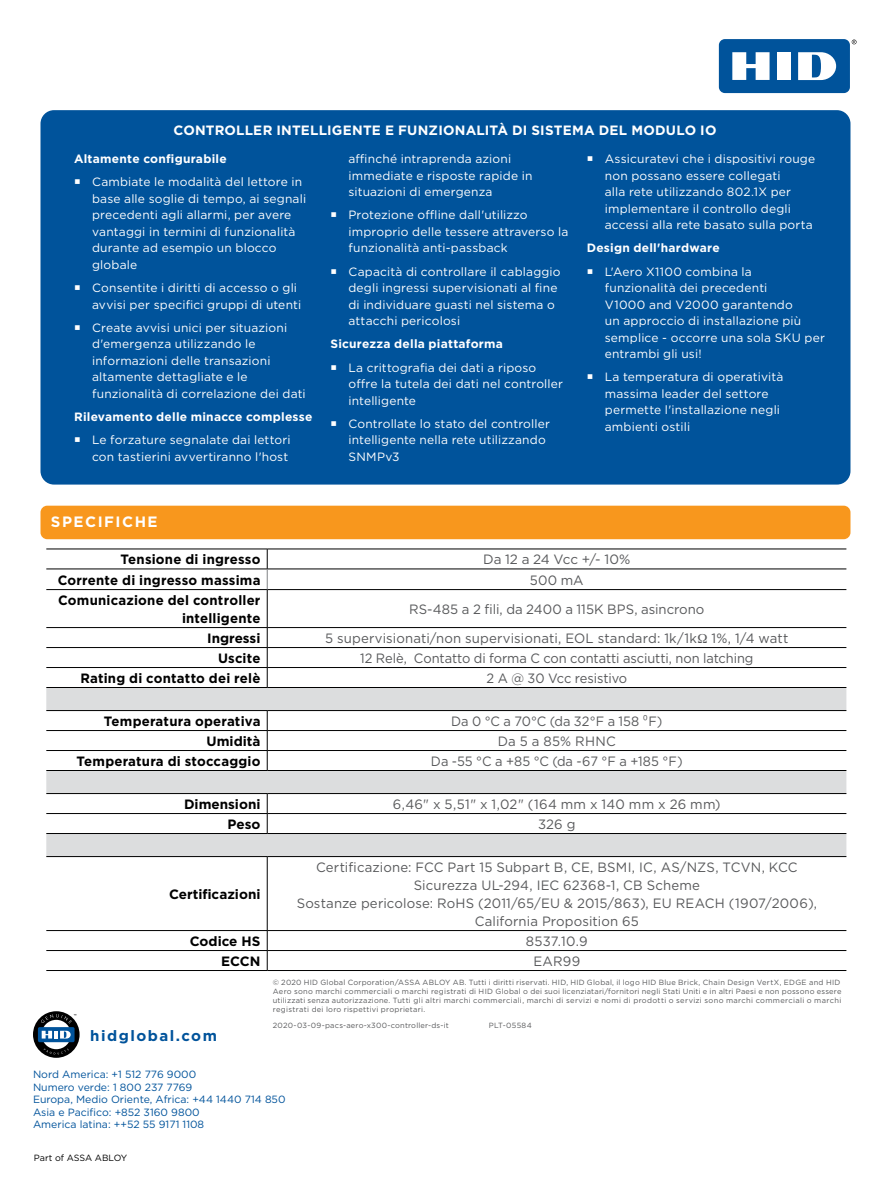
<style>
.page{position:relative;width:891px;height:1188px;background:#fff}
.page>*{position:absolute;margin:0;border:0;box-sizing:border-box;transform-origin:0 0}
.t1{font:700 15px "Gotham";letter-spacing:.1em;color:#00539b}
.t2{font:700 15px "Gotham";letter-spacing:.1em;color:#fff}
.t3{font:13.5px/18px "Gotham";letter-spacing:.005em;color:#58595b;text-align:center}
.t4{font:700 13.5px/18px "Gotham";letter-spacing:.015em;color:#000;text-align:right}
.t5{font:13.5px "Gotham";letter-spacing:.005em;color:#58595b;scale:.95 1}
.t6{font:700 13.5px "Gotham";letter-spacing:.015em;color:#fff}
.t7{font:13.5px "Gotham";letter-spacing:-.015em;color:#58595b;scale:.95 1}
.t8{font:12px/16.5px "Gotham";letter-spacing:.015em;color:#fff}
.t9{font:700 12px "Gotham";letter-spacing:.02em;color:#fff}
.t10{font:10.5px/12.6px "Gotham";color:#00539b}
.t11{font:9px "Gotham";letter-spacing:-.01em;color:#000}
.t12{font:7.5px/9px "Gotham";letter-spacing:.03em;color:#58595b}
</style>
<div class="page">
<div style="left:40px;top:506px;width:810px;height:33px;background:#f8971d;border-radius:7px"></div>
<svg style="left:852px;top:40px;width:5px;height:4px"></svg>
<div style="left:719px;top:39px;width:131px;height:54px;background:#00539b;border-radius:6px"></div>
<div style="left:777px;top:52px;width:14px;height:28px;background:#fff"></div>
<svg style="left:732px;top:52px;width:38px;height:28px"></svg>
<svg style="left:798px;top:52px;width:38px;height:28px"></svg>
<svg style="left:46px;top:590px;width:800px;height:380px"></svg>
<svg style="left:46px;top:549px;width:800px;height:41px"></svg>
<hr style="left:267px;top:590px;width:1px;height:37px;background:#000">
<hr style="left:267px;top:930px;width:579px;height:1px;background:#000">
<hr style="left:267px;top:950px;width:579px;height:1px;background:#000">
<hr style="left:267px;top:970px;width:579px;height:1px;background:#000">
<hr style="left:46px;top:930px;width:221px;height:1px;background:#000">
<hr style="left:46px;top:950px;width:221px;height:1px;background:#000">
<hr style="left:46px;top:970px;width:221px;height:1px;background:#000">
<hr style="left:267px;top:627px;width:579px;height:1px;background:#000">
<hr style="left:46px;top:627px;width:221px;height:1px;background:#000">
<hr style="left:267px;top:857px;width:1px;height:73px;background:#000">
<svg style="left:267px;top:931px;width:1px;height:39px"></svg>
<svg style="left:33px;top:1011px;width:47px;height:47px"></svg>
<div style="left:40px;top:110px;width:810px;height:375px;background:#00539b;border-radius:14px"></div>
<svg style="left:46px;top:628px;width:800px;height:229px"></svg>
<p class="t6" style="left:174px;top:121px;width:544px">CONTROLLER INTELLIGENTE E FUNZIONALITÀ DI SISTEMA DEL MODULO IO</p>
<p class="t9" style="left:74px;top:151px;width:154px">Altamente configurabile</p>
<p class="t8" style="left:92px;top:174px;width:216px">Cambiate le modalità del lettore in base alle soglie di tempo, ai segnali precedenti agli allarmi, per avere vantaggi in termini di funzionalità durante ad esempio un blocco globale</p>
<p class="t8" style="left:92px;top:279px;width:211px">Consentite i diritti di accesso o gli avvisi per specifici gruppi di utenti</p>
<p class="t8" style="left:92px;top:319px;width:215px">Create avvisi unici per situazioni d'emergenza utilizzando le informazioni delle transazioni altamente dettagliate e le funzionalità di correlazione dei dati</p>
<p class="t9" style="left:74px;top:409px;width:240px">Rilevamento delle minacce complesse</p>
<p class="t8" style="left:92px;top:432px;width:200px">Le forzature segnalate dai lettori con tastierini avvertiranno l'host</p>
<p class="t8" style="left:348px;top:150px;width:185px">affinché intraprenda azioni immediate e risposte rapide in situazioni di emergenza</p>
<p class="t8" style="left:348px;top:207px;width:221px">Protezione offline dall'utilizzo improprio delle tessere attraverso la funzionalità anti-passback</p>
<p class="t8" style="left:348px;top:263px;width:214px">Capacità di controllare il cablaggio degli ingressi supervisionati al fine di individuare guasti nel sistema o attacchi pericolosi</p>
<p class="t9" style="left:330px;top:336px;width:174px">Sicurezza della piattaforma</p>
<p class="t8" style="left:348px;top:359px;width:216px">La crittografia dei dati a riposo offre la tutela dei dati nel controller intelligente</p>
<p class="t8" style="left:348px;top:415px;width:203px">Controllate lo stato del controller intelligente nella rete utilizzando<br>SNMPv3</p>
<p class="t8" style="left:605px;top:150px;width:212px">Assicuratevi che i dispositivi rouge non possano essere collegati<br>alla rete utilizzando 802.1X per implementare il controllo degli accessi alla rete basato sulla porta</p>
<p class="t9" style="left:587px;top:240px;width:134px">Design dell'hardware</p>
<p class="t8" style="left:605px;top:263px;width:222px">L'Aero X1100 combina la funzionalità dei precedenti<br>V1000 and V2000 garantendo<br>un approccio di installazione più semplice - occorre una sola SKU per entrambi gli usi!</p>
<p class="t8" style="left:605px;top:369px;width:180px">La temperatura di operatività massima leader del settore permette l'installazione negli ambienti ostili</p>
<p class="t2" style="left:51px;top:512px;width:108px">SPECIFICHE</p>
<p class="t4" style="left:121px;top:550px;width:141px">Tensione di ingresso</p>
<p class="t3" style="left:483px;top:550px;width:149px">Da 12 a 24 Vcc +/- 10%</p>
<p class="t4" style="left:58px;top:571px;width:204px">Corrente di ingresso massima</p>
<p class="t3" style="left:530px;top:571px;width:55px">500 mA</p>
<p class="t4" style="left:58px;top:591px;width:204px">Comunicazione del controller intelligente</p>
<p class="t3" style="left:409px;top:600px;width:297px">RS-485 a 2 fili, da 2400 a 115K BPS, asincrono</p>
<p class="t4" style="left:207px;top:629px;width:55px">Ingressi</p>
<p class="t3" style="left:325px;top:629px;width:465px">5 supervisionati/non supervisionati, EOL standard: 1k/1k 1%, 1/4 watt</p>
<p class="t4" style="left:218px;top:649px;width:44px">Uscite</p>
<p class="t5" style="left:360px;top:650px;width:416px">12 Relè, Contatto di forma C con contatti asciutti, non latching</p>
<p class="t4" style="left:80px;top:669px;width:182px">Rating di contatto dei relè</p>
<p class="t7" style="left:486px;top:669px;width:150px">2 A @ 30 Vcc resistivo</p>
<p class="t4" style="left:104px;top:712px;width:158px">Temperatura operativa</p>
<p class="t5" style="left:451px;top:713px;width:224px">Da 0 °C a 70°C (da 32°F a 158 ⁰F)</p>
<p class="t4" style="left:207px;top:732px;width:55px">Umidità</p>
<p class="t3" style="left:498px;top:732px;width:119px">Da 5 a 85% RHNC</p>
<p class="t4" style="left:77px;top:752px;width:185px">Temperatura di stoccaggio</p>
<p class="t5" style="left:431px;top:752px;width:266px">Da -55 °C a +85 °C (da -67 °F a +185 °F)</p>
<p class="t4" style="left:184px;top:795px;width:78px">Dimensioni</p>
<p class="t3" style="left:393px;top:795px;width:329px">6,46" x 5,51" x 1,02" (164 mm x 140 mm x 26 mm)</p>
<p class="t4" style="left:228px;top:815px;width:34px">Peso</p>
<p class="t3" style="left:538px;top:815px;width:39px">326 g</p>
<p class="t4" style="left:169px;top:885px;width:93px">Certificazioni</p>
<p class="t3" style="left:316px;top:858px;width:483px">Certificazione: FCC Part 15 Subpart B, CE, BSMI, IC, AS/NZS, TCVN, KCC</p>
<p class="t3" style="left:414px;top:876px;width:288px">Sicurezza UL-294, IEC 62368-1, CB Scheme</p>
<p class="t3" style="left:297px;top:894px;width:522px">Sostanze pericolose: RoHS (2011/65/EU &amp; 2015/863), EU REACH (1907/2006),<br>California Proposition 65</p>
<p class="t4" style="left:190px;top:932px;width:72px">Codice HS</p>
<p class="t3" style="left:526px;top:932px;width:63px">8537.10.9</p>
<p class="t4" style="left:221px;top:952px;width:41px">ECCN</p>
<p class="t3" style="left:533px;top:952px;width:48px">EAR99</p>
<p class="t1" style="left:90px;top:1026px;width:128px">hidglobal.com</p>
<p class="t12" style="left:273px;top:978px;width:570px">© 2020 HID Global Corporation/ASSA ABLOY AB. Tutti i diritti riservati. HID, HID Global, il logo HID Blue Brick, Chain Design VertX, EDGE and HID Aero sono marchi commerciali o marchi registrati di HID Global o dei suoi licenziatari/fornitori negli Stati Uniti e in altri Paesi e non possono essere utilizzati senza autorizzazione. Tutti gli altri marchi commerciali, marchi di servizi e nomi di prodotti o servizi sono marchi commerciali o marchi registrati dei loro rispettivi proprietari.</p>
<p class="t12" style="left:273px;top:1020px;width:177px">2020-03-09-pacs-aero-x300-controller-ds-it</p>
<p class="t12" style="left:489px;top:1020px;width:44px">PLT-05584</p>
<p class="t10" style="left:33px;top:1068px;width:165px">Nord America: +1 512 776 9000</p>
<p class="t10" style="left:33px;top:1080px;width:254px">Numero verde: 1 800 237 7769<br>Europa, Medio Oriente, Africa: +44 1440 714 850</p>
<p class="t10" style="left:33px;top:1106px;width:168px">Asia e Pacifico: +852 3160 9800</p>
<p class="t10" style="left:33px;top:1118px;width:173px">America latina: ++52 55 9171 1108</p>
<p class="t11" style="left:34px;top:1152px;width:95px">Part of ASSA ABLOY</p>
</div>
